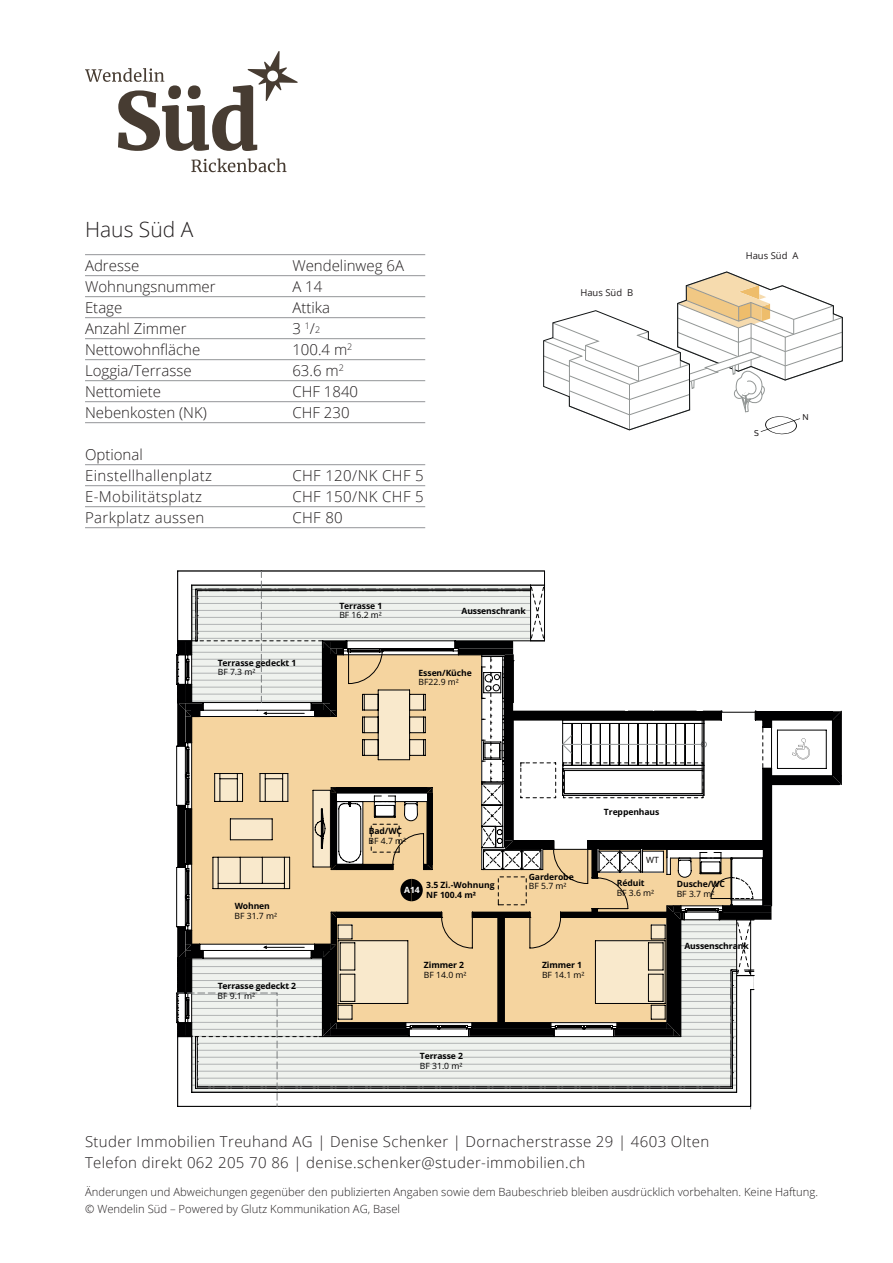
<style>
.page{position:relative;width:893px;height:1263px;background:#fff}
.page>*{position:absolute;margin:0;border:0;box-sizing:border-box;transform-origin:0 0}
.t1{font:300 21px "Open Sans";color:#231f20}
.t2{font:300 15px "Open Sans";letter-spacing:.025em;color:#231f20}
.t3{font:300 15px "Open Sans";color:#231f20}
.t4{font:300 11.25px "Open Sans";color:#231f20}
.t5{font:9.45px "Open Sans";color:#231f20}
.t6{font:9.45px "Blinker";color:#231f20}
.t7{font:700 8.55px/9.8px "Open Sans";letter-spacing:-.01em;color:#000001}
.t8{font:8.55px/9.8px "Open Sans";color:#000001}
.t9{font:700 8.55px "Open Sans";color:#fff}
.s1{font-size:9px}
.s2{font-weight:400}
.s3{font-weight:700}
</style>
<div class="page">
<hr style="left:85px;top:254px;width:340px;height:1px;background:#939598">
<hr style="left:85px;top:275px;width:340px;height:1px;background:#939598">
<hr style="left:85px;top:296px;width:340px;height:1px;background:#939598">
<hr style="left:85px;top:317px;width:340px;height:1px;background:#939598">
<hr style="left:85px;top:338px;width:340px;height:1px;background:#939598">
<hr style="left:85px;top:359px;width:340px;height:1px;background:#939598">
<hr style="left:85px;top:380px;width:340px;height:1px;background:#939598">
<hr style="left:85px;top:401px;width:340px;height:1px;background:#939598">
<hr style="left:85px;top:422px;width:340px;height:1px;background:#939598">
<hr style="left:85px;top:464px;width:340px;height:1px;background:#939598">
<hr style="left:85px;top:485px;width:340px;height:1px;background:#939598">
<hr style="left:85px;top:506px;width:340px;height:1px;background:#939598">
<hr style="left:85px;top:527px;width:340px;height:1px;background:#939598">
<svg style="left:191px;top:158px;width:95px;height:14px"></svg>
<svg style="left:85px;top:51px;width:213px;height:100px"></svg>
<svg style="left:543px;top:271px;width:300px;height:164px"></svg>
<div style="left:755px;top:711px;width:77px;height:9px;background:#000001"></div>
<hr style="left:755px;top:719px;width:77px;height:2px;background:#000001">
<svg style="left:772px;top:720px;width:55px;height:179px"></svg>
<div style="left:771px;top:776px;width:61px;height:8px;background:#000001"></div>
<svg style="left:832px;top:776px;width:10px;height:8px"></svg>
<hr style="left:771px;top:775px;width:61px;height:1px;background:#000001">
<hr style="left:771px;top:784px;width:68px;height:1px;background:#000001">
<div style="left:832px;top:720px;width:9px;height:56px;background:#000001"></div>
<svg style="left:832px;top:711px;width:9px;height:9px"></svg>
<hr style="left:841px;top:711px;width:1px;height:65px;background:#000001">
<svg style="left:792px;top:738px;width:18px;height:21px"></svg>
<svg style="left:176px;top:571px;width:596px;height:538px"></svg>
<p class="t1" style="left:85px;top:215px;width:110px">Haus Süd A</p>
<p class="t3" style="left:85px;top:255px;width:56px">Adresse</p>
<p class="t3" style="left:292px;top:255px;width:113px">Wendelinweg 6A</p>
<p class="t3" style="left:85px;top:276px;width:132px">Wohnungsnummer</p>
<p class="t2" style="left:292px;top:276px;width:32px">A 14</p>
<p class="t2" style="left:85px;top:297px;width:39px">Etage</p>
<p class="t2" style="left:292px;top:297px;width:39px">Attika</p>
<p class="t3" style="left:85px;top:318px;width:103px">Anzahl Zimmer</p>
<p class="t2" style="left:292px;top:318px;width:29px">3 <sup>1</sup>/<span class="s1">2</span></p>
<p class="t3" style="left:85px;top:339px;width:117px">Nettowohnfläche</p>
<p class="t2" style="left:292px;top:339px;width:62px">100.4 m<sup>2</sup></p>
<p class="t3" style="left:85px;top:360px;width:108px">Loggia/Terrasse</p>
<p class="t2" style="left:292px;top:360px;width:53px">63.6 m<sup>2</sup></p>
<p class="t3" style="left:85px;top:381px;width:78px">Nettomiete</p>
<p class="t2" style="left:292px;top:381px;width:67px">CHF 1840</p>
<p class="t3" style="left:85px;top:402px;width:123px">Nebenkosten (NK)</p>
<p class="t2" style="left:292px;top:402px;width:59px">CHF 230</p>
<p class="t3" style="left:85px;top:444px;width:59px">Optional</p>
<p class="t2" style="left:85px;top:465px;width:129px">Einstellhallenplatz</p>
<p class="t2" style="left:292px;top:465px;width:133px">CHF 120/NK CHF 5</p>
<p class="t2" style="left:85px;top:486px;width:119px">E-Mobilitätsplatz</p>
<p class="t2" style="left:292px;top:486px;width:133px">CHF 150/NK CHF 5</p>
<p class="t2" style="left:85px;top:507px;width:121px">Parkplatz aussen</p>
<p class="t2" style="left:292px;top:507px;width:52px">CHF 80</p>
<p class="t7" style="left:339px;top:600px;width:45px">Terrasse 1<br><span class="s2">BF 16.2 m²</span></p>
<p class="t7" style="left:461px;top:605px;width:66px">Aussenschrank</p>
<p class="t7" style="left:218px;top:657px;width:80px">Terrasse gedeckt 1<br><span class="s2">BF 7.3 m²</span></p>
<p class="t7" style="left:419px;top:667px;width:55px">Essen/Küche<br><span class="s2">BF22.9 m²</span></p>
<p class="t5" style="left:580px;top:286px;width:54px">Haus Süd B</p>
<p class="t5" style="left:746px;top:249px;width:54px">Haus Süd A</p>
<p class="t6" style="left:754px;top:428px;width:6px">S</p>
<p class="t6" style="left:802px;top:412px;width:8px">N</p>
<p class="t8" style="left:234px;top:901px;width:44px"><span class="s3">Wohnen<br></span>BF 31.7 m²</p>
<p class="t7" style="left:217px;top:981px;width:80px">Terrasse gedeckt 2<br><span class="s2">BF 9.1 m²</span></p>
<p class="t8" style="left:369px;top:826px;width:39px"><span class="s3">Bad/WC<br></span>BF 4.7 m²</p>
<p class="t7" style="left:426px;top:880px;width:70px">3.5 Zi.-Wohnung<br>NF 100.4 m²</p>
<p class="t9" style="left:404px;top:883px;width:17px">A14</p>
<p class="t7" style="left:529px;top:871px;width:46px">Garderobe<br><span class="s2">BF 5.7 m²</span></p>
<p class="t8" style="left:424px;top:960px;width:44px"><span class="s3">Zimmer 2<br></span>BF 14.0 m²</p>
<p class="t8" style="left:542px;top:960px;width:44px"><span class="s3">Zimmer 1<br></span>BF 14.1 m²</p>
<p class="t7" style="left:604px;top:806px;width:57px">Treppenhaus</p>
<p class="t8" style="left:646px;top:855px;width:14px">WT</p>
<p class="t8" style="left:617px;top:878px;width:39px"><span class="s3">Réduit<br></span>BF 3.6 m²</p>
<p class="t7" style="left:677px;top:879px;width:50px">Dusche/WC<br><span class="s2">BF 3.7 m²</span></p>
<p class="t7" style="left:684px;top:941px;width:66px">Aussenschrank</p>
<p class="t7" style="left:420px;top:1051px;width:45px">Terrasse 2<br><span class="s2">BF 31.0 m²</span></p>
<p class="t2" style="left:85px;top:1131px;width:626px">Studer Immobilien Treuhand AG | Denise Schenker | Dornacherstrasse 29 | 4603 Olten</p>
<p class="t2" style="left:85px;top:1152px;width:502px">Telefon direkt 062 205 70 86 | denise.schenker@studer-immobilien.ch</p>
<p class="t4" style="left:85px;top:1184px;width:735px">Änderungen und Abweichungen gegenüber den publizierten Angaben sowie dem Baubeschrieb bleiben ausdrücklich vorbehalten. Keine Haftung.</p>
<p class="t4" style="left:85px;top:1201px;width:317px">© Wendelin Süd – Powered by Glutz Kommunikation AG, Basel</p>
</div>
